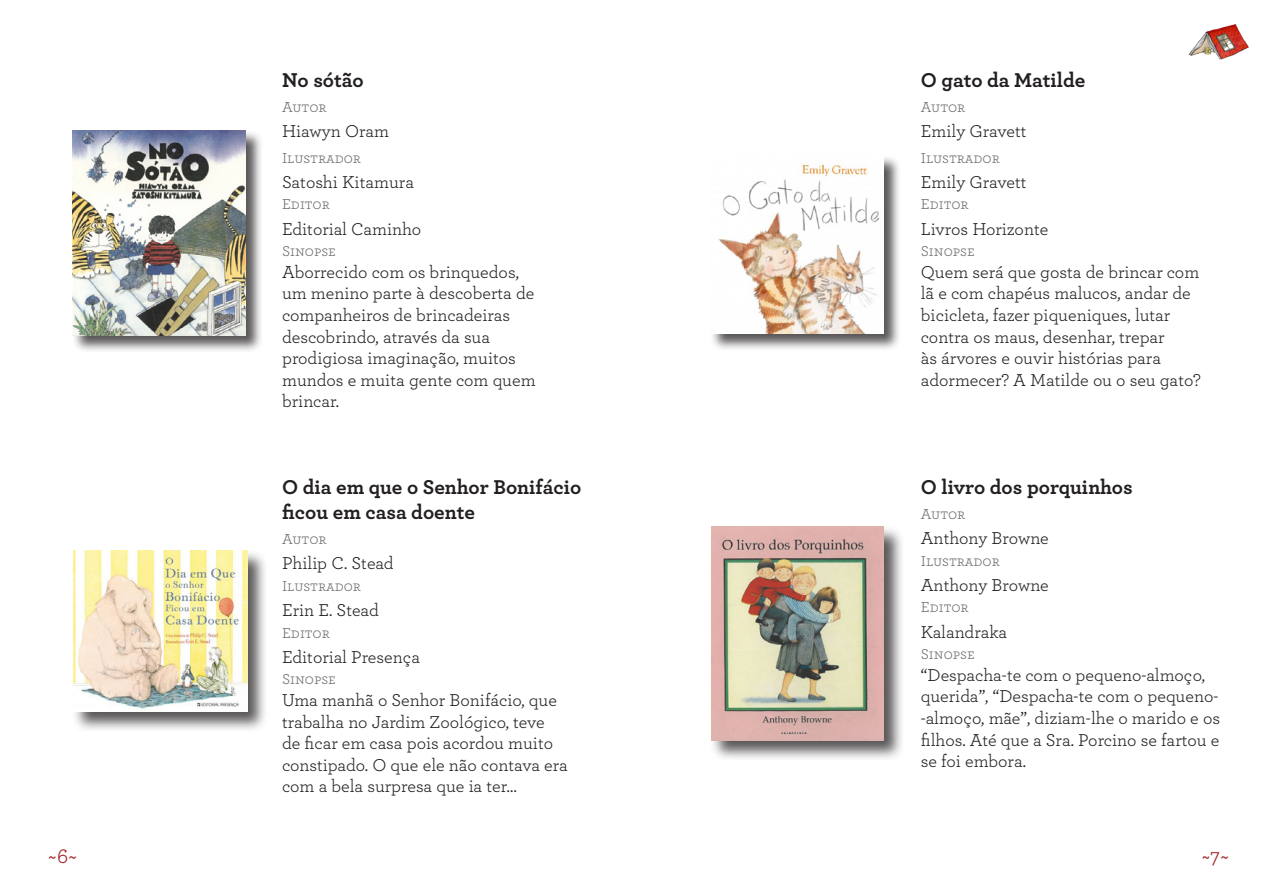
<style>
.page{position:relative;width:1276px;height:893px;background:#fff}
.page>*{position:absolute;margin:0;border:0;box-sizing:border-box;transform-origin:0 0}
.t1{font:21.6px "Archer";color:#a31d24}
.t2{font:700 21px/25.2px "Archer";color:#231f20}
.t3{font:18px/21.6px "Archer";letter-spacing:-.01em;color:#231f20}
.t4{font:15px "Archer";color:#6c6d70}
</style>
<div class="page">
<div style="left:710px;top:526px;width:195px;height:236px;background:#231f20;opacity:.75"></div>
<img style="left:711px;top:527px;width:173px;height:213px">
<div style="left:710px;top:155px;width:191px;height:196px;background:#231f20;opacity:.75"></div>
<img style="left:711px;top:156px;width:173px;height:177px">
<div style="left:72px;top:549px;width:196px;height:184px;background:#231f20;opacity:.75"></div>
<img style="left:73px;top:551px;width:174px;height:160px">
<div style="left:71px;top:130px;width:192px;height:222px;background:#231f20;opacity:.75"></div>
<img style="left:72px;top:131px;width:173px;height:204px">
<img style="left:1188px;top:24px;width:61px;height:36px">
<p class="t1" style="left:48px;top:840px;width:31px">~6~</p>
<p class="t2" style="left:282px;top:66px;width:83px">No sótão</p>
<p class="t4" style="left:282px;top:97px;width:46px">Autor</p>
<p class="t3" style="left:282px;top:120px;width:109px">Hiawyn Oram</p>
<p class="t4" style="left:282px;top:147px;width:80px">Ilustrador</p>
<p class="t3" style="left:282px;top:170px;width:133px">Satoshi Kitamura</p>
<p class="t4" style="left:282px;top:194px;width:49px">Editor</p>
<p class="t3" style="left:282px;top:217px;width:141px">Editorial Caminho</p>
<p class="t4" style="left:282px;top:241px;width:55px">Sinopse</p>
<p class="t3" style="left:282px;top:260px;width:255px">Aborrecido com os brinquedos, um menino parte à descoberta de companheiros de brincadeiras descobrindo, através da sua prodigiosa imaginação, muitos mundos e muita gente com quem brincar.</p>
<p class="t2" style="left:282px;top:473px;width:301px">O dia em que o Senhor Bonifácio ficou em casa doente</p>
<p class="t4" style="left:282px;top:529px;width:46px">Autor</p>
<p class="t3" style="left:282px;top:551px;width:113px">Philip C. Stead</p>
<p class="t4" style="left:282px;top:575px;width:80px">Ilustrador</p>
<p class="t3" style="left:282px;top:598px;width:98px">Erin E. Stead</p>
<p class="t4" style="left:282px;top:622px;width:49px">Editor</p>
<p class="t3" style="left:282px;top:645px;width:140px">Editorial Presença</p>
<p class="t4" style="left:282px;top:669px;width:55px">Sinopse</p>
<p class="t3" style="left:282px;top:688px;width:287px">Uma manhã o Senhor Bonifácio, que trabalha no Jardim Zoológico, teve<br>de ficar em casa pois acordou muito constipado. O que ele não contava era com a bela surpresa que ia ter…</p>
<p class="t2" style="left:921px;top:66px;width:166px">O gato da Matilde</p>
<p class="t4" style="left:921px;top:97px;width:46px">Autor</p>
<p class="t3" style="left:921px;top:120px;width:107px">Emily Gravett</p>
<p class="t4" style="left:921px;top:147px;width:80px">Ilustrador</p>
<p class="t3" style="left:921px;top:170px;width:107px">Emily Gravett</p>
<p class="t4" style="left:921px;top:194px;width:49px">Editor</p>
<p class="t3" style="left:921px;top:217px;width:129px">Livros Horizonte</p>
<p class="t4" style="left:921px;top:241px;width:55px">Sinopse</p>
<p class="t3" style="left:921px;top:260px;width:281px">Quem será que gosta de brincar com lã e com chapéus malucos, andar de bicicleta, fazer piqueniques, lutar contra os maus, desenhar, trepar<br>às árvores e ouvir histórias para adormecer? A Matilde ou o seu gato?</p>
<p class="t2" style="left:921px;top:473px;width:213px">O livro dos porquinhos</p>
<p class="t4" style="left:921px;top:503px;width:46px">Autor</p>
<p class="t3" style="left:921px;top:526px;width:129px">Anthony Browne</p>
<p class="t4" style="left:921px;top:550px;width:80px">Ilustrador</p>
<p class="t3" style="left:921px;top:573px;width:129px">Anthony Browne</p>
<p class="t4" style="left:921px;top:597px;width:49px">Editor</p>
<p class="t3" style="left:921px;top:620px;width:88px">Kalandraka</p>
<p class="t4" style="left:921px;top:644px;width:55px">Sinopse</p>
<p class="t3" style="left:921px;top:663px;width:301px">“Despacha-te com o pequeno-almoço, querida”, “Despacha-te com o pequeno--almoço, mãe”, diziam-lhe o marido e os filhos. Até que a Sra. Porcino se fartou e se foi embora.</p>
<p class="t1" style="left:1201px;top:840px;width:29px">~7~</p>
</div>
